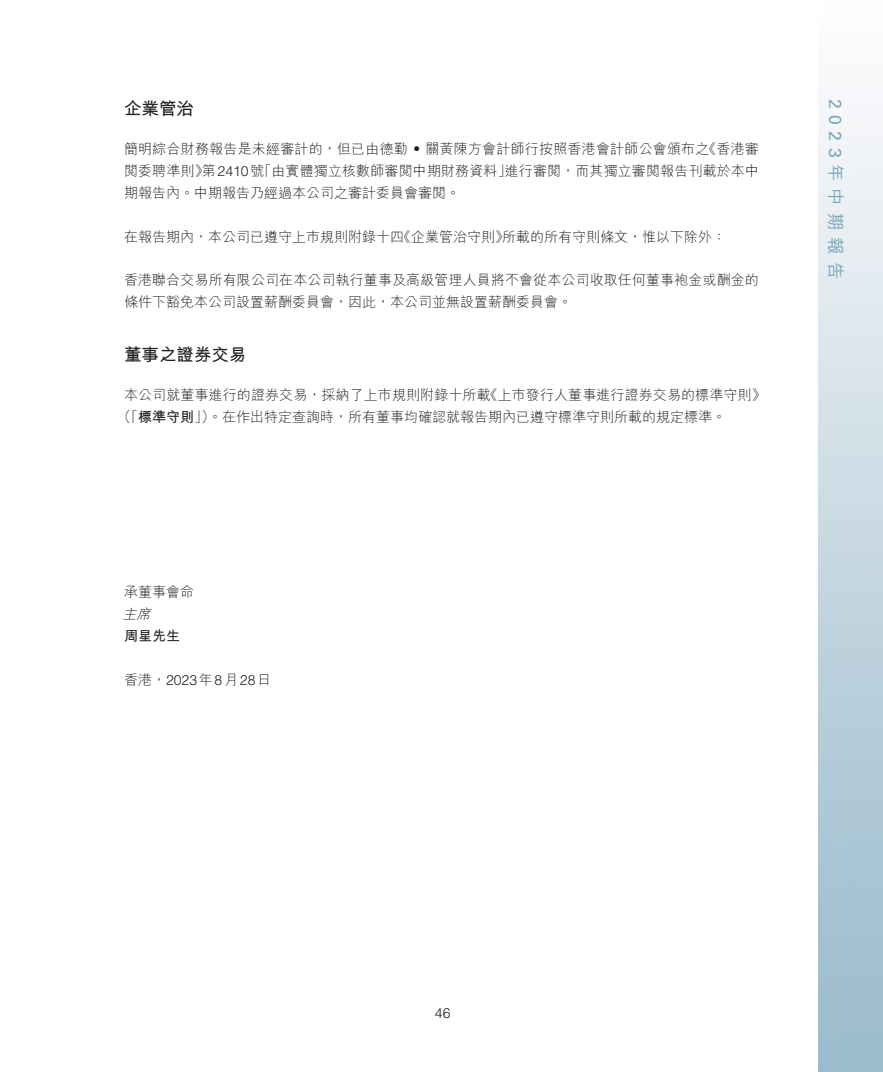
<style>
.page{position:relative;width:883px;height:1072px;background:#fff}
.page>*{position:absolute;margin:0;border:0;box-sizing:border-box;transform-origin:0 0}
._3__標題{font:700 17.5px "M Hei HK";color:#231f20}
.t1{font:500 17.5px "M Hei HK";letter-spacing:.395em;color:#77a6bb}
._1__內文{font:300 14px/21.9px "M Hei HK";letter-spacing:.01em;color:#231f20}
._1__內文-2{font:300 14px "Helvetica LT Std";color:#231f20}
._1__內文-3{font:700 14px "M Hei HK";color:#231f20}
._1__內文-4{font:italic 300 14px "M Hei HK";color:#231f20}
.s1{font-family:"Helvetica LT Std"}
.s2{font-weight:700}
.s3{font-family:"M Hei HK"}
.s4{font-family:"Univers LT Std";font-weight:400}
</style>
<div class="page">
<p class="_3__標題" style="left:124px;top:96px;width:71px">企業管治</p>
<p class="_1__內文" style="left:505px;top:138px;width:256px;text-indent:-381px">簡明綜合財務報告是未經審計的，但已由德勤‧關黃陳方會計師行按照香港會計師公會頒布之<br>進行審閱，而其獨立審閱報告刊載於本中</p>
<p class="_1__內文" style="left:703px;top:138px;width:58px">《香港審</p>
<p class="_1__內文" style="left:124px;top:160px;width:389px">閱委聘準則第》 <span class="s1">2410</span> 「號由實體獨立核數師審閱中期財務資料」期報告內。中期報告乃經過本公司之審計委員會審閱。</p>
<p class="_1__內文" style="left:502px;top:225px;width:225px">所載的所有守則條文，惟以下除外：</p>
<p class="_1__內文" style="left:124px;top:225px;width:281px">在報告期內，本公司已遵守上巿規則附錄十四</p>
<p class="_1__內文" style="left:124px;top:269px;width:636px">香港聯合交易所有限公司在本公司執行董事及高級管理人員將不會從本公司收取任何董事袍金或酬金的條件下豁免本公司設置薪酬委員會，因此，本公司並無設置薪酬委員會。</p>
<p class="_3__標題" style="left:124px;top:341px;width:124px">董事之證券交易</p>
<p class="_1__內文" style="left:484px;top:384px;width:284px">《上巿發行人董事進行證券交易的標準守則《</p>
<p class="_1__內文" style="left:397px;top:225px;width:113px">《企業管治守則》</p>
<p class="_1__內文" style="left:117px;top:384px;width:610px;text-indent:7px">本公司就董事進行的證券交易，採納了上巿規則附錄十所載<br>（「<span class="s2">標準守則</span>」）。在作出特定查詢時，所有董事均確認就報告期內已遵守標準守則所載的規定標準。</p>
<p class="_1__內文" style="left:124px;top:580px;width:71px">承董事會命</p>
<p class="_1__內文-4" style="left:123px;top:606px;width:33px">主席</p>
<p class="_1__內文-3" style="left:124px;top:625px;width:57px">周星先生</p>
<p class="_1__內文-2" style="left:124px;top:670px;width:149px"><span class="s3">香港，</span>2023<span class="s3">年</span>8<span class="s3">月</span>28<span class="s3">日</span></p>
<p class="t1" style="left:848px;top:99px;width:182px;rotate:90deg"><span class="s4">2023</span>年中期報告</p>
<p class="_1__內文-2" style="left:435px;top:1004px;width:17px">46</p>
</div>
